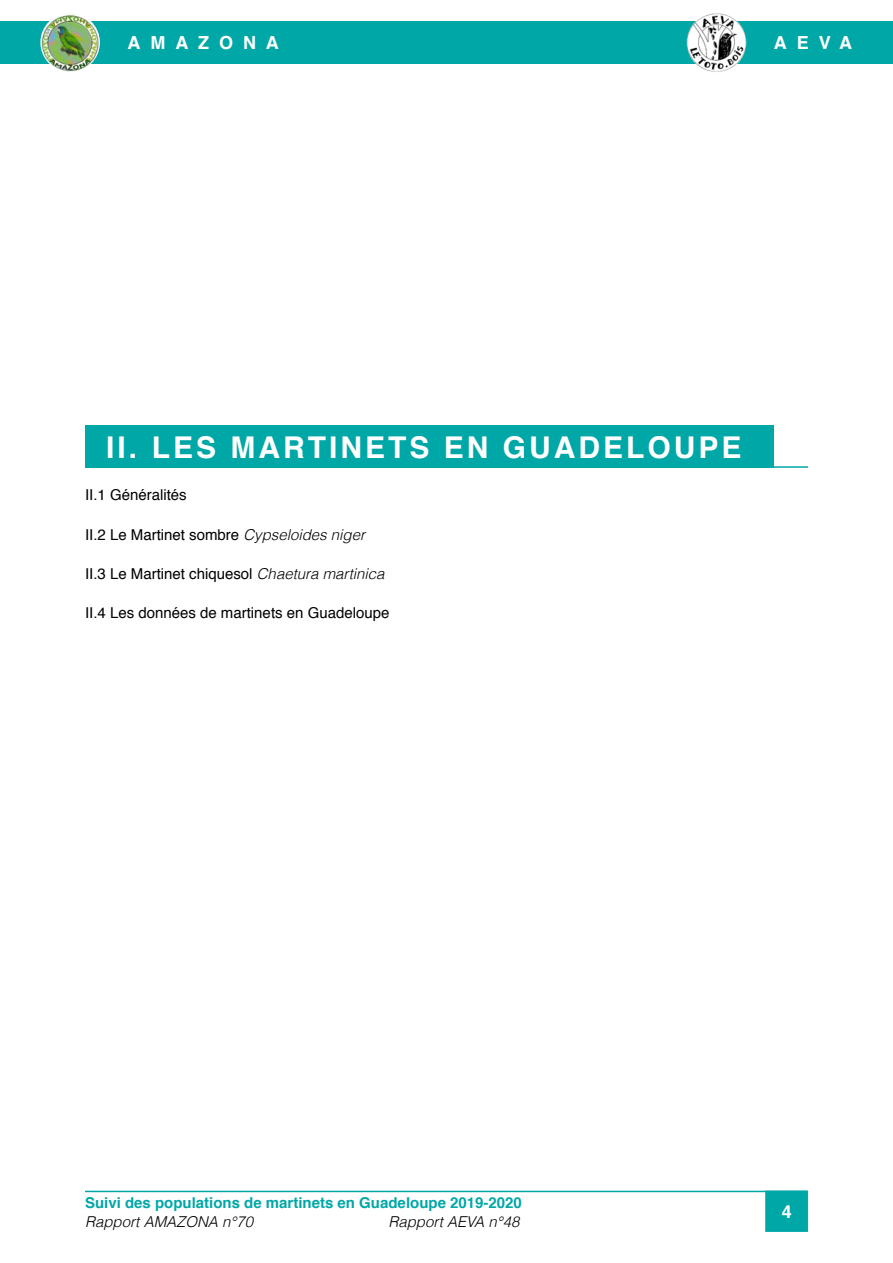
<style>
.page{position:relative;width:893px;height:1263px;background:#fff}
.page>*{position:absolute;margin:0;border:0;box-sizing:border-box;transform-origin:0 0}
.t1{font:700 30px "Helvetica";letter-spacing:.1em;color:#fff}
.t2{font:700 18px "Helvetica";letter-spacing:.55em;color:#fff}
.t3{font:15px "Helvetica";color:#000}
.t4{font:700 15px "Helvetica";color:#00a7a7}
.t5{font:italic 300 15px "Helvetica";color:#000}
.s1{font-weight:300;font-style:italic}
</style>
<div class="page">
<div style="left:0;top:21px;width:893px;height:43px;background:#00a7a7"></div>
<img style="left:40px;top:13px;width:60px;height:59px;border-radius:30px">
<img style="left:687px;top:13px;width:59px;height:59px;border-radius:30px">
<div style="left:765px;top:1191px;width:43px;height:41px;background:#00a7a7;border:1px solid #00a7a7"></div>
<hr style="left:85px;top:1191px;width:722px;height:1px;background:#00a7a7">
<div style="left:85px;top:425px;width:689px;height:43px;background:#00a7a7"></div>
<hr style="left:85px;top:466px;width:723px;height:2px;background:#00a7a7">
<p class="t2" style="left:128px;top:28px;width:153px">AMAZONA</p>
<p class="t2" style="left:774px;top:28px;width:80px">AEVA</p>
<h1 class="t1" style="left:106px;top:423px;width:88px">II. Les</h1>
<h1 class="t1" style="left:230px;top:423px;width:25px">mar</h1>
<h1 class="t1" style="left:308px;top:423px;width:40px">tine</h1>
<h1 class="t1" style="left:388px;top:423px;width:77px">ts en</h1>
<h1 class="t1" style="left:503px;top:423px;width:76px">guadelo</h1>
<h1 class="t1" style="left:674px;top:423px;width:46px">upe</h1>
<p class="t3" style="left:85px;top:483px;width:103px">II.1 Généralités</p>
<p class="t3" style="left:85px;top:523px;width:282px">II.2 Le Martinet sombre <span class="s1">Cypseloides niger</span></p>
<p class="t3" style="left:85px;top:562px;width:301px">II.3 Le Martinet chiquesol <span class="s1">Chaetura martinica</span></p>
<p class="t3" style="left:85px;top:601px;width:306px">II.4 Les données de martinets en Guadeloupe</p>
<p class="t4" style="left:85px;top:1190px;width:438px">Suivi des populations de martinets en Guadeloupe 2019-2020</p>
<p class="t5" style="left:85px;top:1213px;width:169px">Rapport AMAZONA n°70</p>
<p class="t5" style="left:388px;top:1213px;width:133px">Rapport AEVA n°48</p>
<p class="t2" style="left:782px;top:1197px;width:12px">4</p>
</div>
